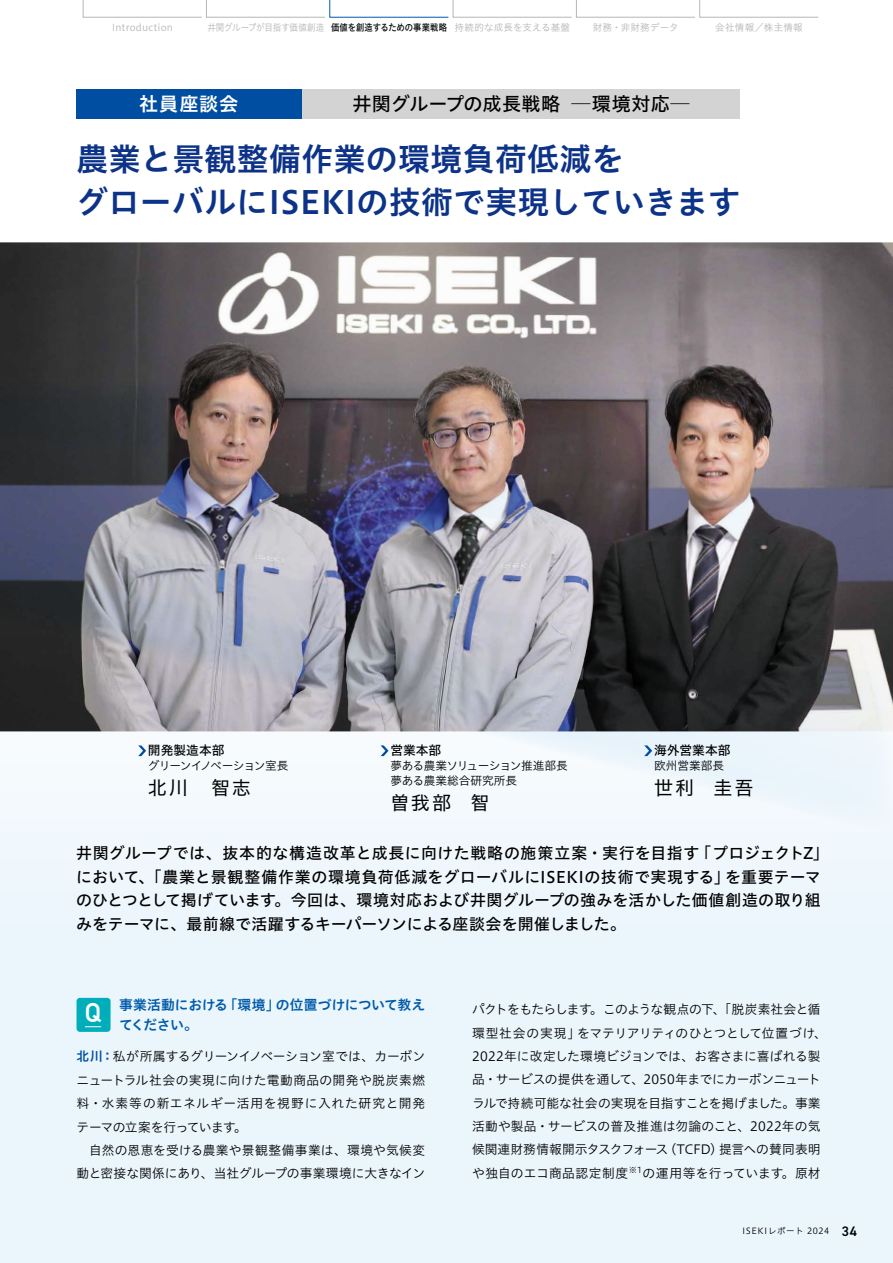
<style>
.page{position:relative;width:893px;height:1263px;background:#fff}
.page>*{position:absolute;margin:0;border:0;box-sizing:border-box;transform-origin:0 0}
.t1{font:31.95px/42.5px "Hiragino UD Sans Std W6";letter-spacing:.005em;color:#0c3388}
.t2{font:19.2px "Hiragino UD Sans Std W5";letter-spacing:.01em;color:#000}
.t3{font:19.2px "Hiragino UD Sans Std W4";letter-spacing:.1em;color:#000}
.t4{font:19.2px "Hiragino UD Sans Std W6";letter-spacing:.045em;color:#fff}
.t5{font:15.9px/23.4px "Hiragino UD Sans Std W5";letter-spacing:.015em;color:#000}
.t6{font:13.8px/19.8px "Hiragino UD Sans Std W6";letter-spacing:-.025em;color:#005aab}
.t7{font:12.75px/23.4px "Hiragino UD Sans Std W3";color:#000}
.t8{font:12.75px "Hiragino UD Sans Std W5";color:#000}
.t9{font:11.7px/14.9px "Hiragino UD Sans Std W3";letter-spacing:-.04em;color:#000}
.t10{font:11.7px "Hiragino UD Sans Std W3";letter-spacing:-.075em;color:#000}
.t11{font:9.6px "Hiragino UD Sans Std W3";letter-spacing:.01em;color:#b5b6b6;scale:.89 1}
.t12{font:9.6px "Hiragino UD Sans Std W3";letter-spacing:.01em;color:#b5b6b6}
.t13{font:9.6px "Hiragino UD Sans Std W3";letter-spacing:.035em;color:#b5b6b6}
.t14{font:8.55px "Hiragino UD Sans Std W3";letter-spacing:.06em;color:#000}
.s1{font-family:"Hiragino UD Sans Std W5";color:#000}
.s2{font-family:"DIN Alternate";font-weight:700;font-size:26.55px;color:#fff}
.s3{font-family:"Hiragino UD Sans Std W6";color:#004ea2}
.s4{font-family:"DIN2014";font-weight:600;font-size:13.8px}
</style>
<div class="page">
<div style="left:0;top:638px;width:893px;height:625px;background:#eaf5fc"></div>
<svg style="left:0;top:748px;width:893px;height:38px;fill:#f5fafd"></svg>
<svg style="left:0;top:731px;width:893px;height:17px;fill:#f7fbfd"></svg>
<div style="left:76px;top:89px;width:225px;height:30px;background:#004ea2"></div>
<div style="left:302px;top:89px;width:438px;height:30px;background:#d3d3d4"></div>
<div style="left:77px;top:998px;width:34px;height:34px;background:#00aebb;border-radius:3px"></div>
<svg style="left:85px;top:1026px;width:16px;height:1px"></svg>
<img style="left:0;top:242px;width:893px;height:489px">
<svg style="left:82px;top:0;width:737px;height:18px"></svg>
<svg style="left:381px;top:745px;width:8px;height:11px"></svg>
<svg style="left:138px;top:745px;width:8px;height:11px"></svg>
<svg style="left:644px;top:745px;width:8px;height:11px"></svg>
<p class="t12" style="left:112px;top:20px;width:63px">Introduction</p>
<p class="t11" style="left:207px;top:20px;width:409px">井関グループが目指す価値創造 <span class="s1">価値を創造するための事業戦略</span> 持続的な成長を支える基盤</p>
<p class="t12" style="left:593px;top:20px;width:87px">財務・非財務データ</p>
<p class="t13" style="left:715px;top:20px;width:89px">会社情報／株主情報</p>
<h2 class="t4" style="left:139px;top:90px;width:100px">社員座談会</h2>
<h2 class="t2" style="left:352px;top:90px;width:339px">井関グループの成長戦略 ─環境対応─</h2>
<h1 class="t1" style="left:76px;top:136px;width:665px">農業と景観整備作業の環境負荷低減を<br>グローバルにISEKIの技術で実現していきます</h1>
<p class="t8" style="left:148px;top:741px;width:78px">開発製造本部</p>
<p class="t10" style="left:148px;top:757px;width:142px">グリーンイノベーション室長</p>
<h2 class="t3" style="left:148px;top:773px;width:105px">北川　智志</h2>
<p class="t8" style="left:390px;top:741px;width:53px">営業本部</p>
<p class="t9" style="left:390px;top:758px;width:179px">夢ある農業ソリューション推進部長夢ある農業総合研究所長</p>
<h2 class="t3" style="left:390px;top:788px;width:101px">曽我部 智</h2>
<p class="t8" style="left:654px;top:741px;width:78px">海外営業本部</p>
<p class="t9" style="left:654px;top:758px;width:72px">欧州営業部長</p>
<h2 class="t3" style="left:654px;top:773px;width:101px">世利 圭吾</h2>
<p class="t5" style="left:76px;top:841px;width:754px">井関グループでは、抜本的な構造改革と成長に向けた戦略の施策立案・実行を目指す「プロジェクトZ」において、「農業と景観整備作業の環境負荷低減をグローバルにISEKIの技術で実現する」を重要テーマのひとつとして掲げています。今回は、環境対応および井関グループの強みを活かした価値創造の取り組みをテーマに、最前線で活躍するキーパーソンによる座談会を開催しました。</p>
<p class="t6" style="left:119px;top:994px;width:308px;text-indent:-34px"><span class="s2">Q</span> 事業活動における「環境」の位置づけについて教えてください。</p>
<p class="t7" style="left:77px;top:1044px;width:350px;text-align:justify"><span class="s3">北川：</span>私が所属するグリーンイノベーション室では、カーボンニュートラル社会の実現に向けた電動商品の開発や脱炭素燃料・水素等の新エネルギー活用を視野に入れた研究と開発テーマの立案を行っています。</p>
<p class="t7" style="left:77px;top:1138px;width:350px;text-align:right">自然の恩恵を受ける農業や景観整備事業は、環境や気候変動と密接な関係にあり、当社グループの事業環境に大きなイン</p>
<p class="t7" style="left:472px;top:997px;width:357px">パクトをもたらします。このような観点の下、「脱炭素社会と循環型社会の実現」をマテリアリティのひとつとして位置づけ、2022年に改定した環境ビジョンでは、お客さまに喜ばれる製品・サービスの提供を通して、2050年までにカーボンニュートラルで持続可能な社会の実現を目指すことを掲げました。事業活動や製品・サービスの普及推進は勿論のこと、2022年の気候関連財務情報開示タスクフォース（TCFD）提言への賛同表明や独自のエコ商品認定制度<sup>※1</sup>の運用等を行っています。原材</p>
<p class="t14" style="left:742px;top:1224px;width:116px">ISEKIレポート 2024 <span class="s4">34</span></p>
</div>
